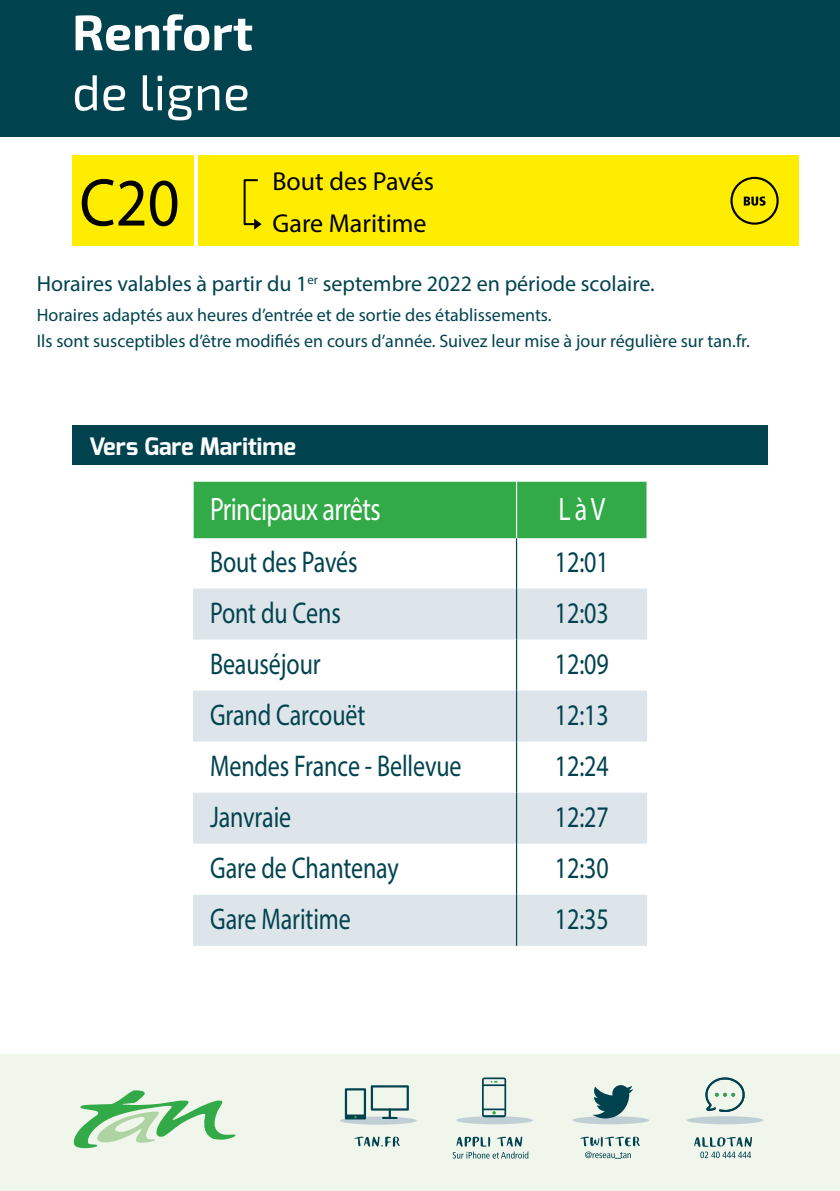
<style>
.page{position:relative;width:840px;height:1191px;background:#fff}
.page>*{position:absolute;margin:0;border:0;box-sizing:border-box;transform-origin:0 0}
.t1{font:68px "Myriad Pro";color:#020203;scale:.92 1}
.t2{font:700 50px "Exo 2";color:#fff}
.t3{font:50px "Exo 2";color:#fff}
.t4{font:32.4px "Myriad Pro";letter-spacing:-.025em;color:#fff;scale:.8 1}
.t5{font:30px "Myriad Pro";letter-spacing:-.005em;color:#00434f;scale:.8 1}
.t6{font:26px/42px "Myriad Pro";color:#000}
.t7{font:700 24px "Exo";color:#fff}
.t8{font:22px "Myriad Pro";color:#00434f}
.t9{font:18px/26px "Myriad Pro";color:#00434f}
</style>
<div class="page">
<div style="left:198px;top:155px;width:600px;height:91px;background:#ffed00"></div>
<svg style="left:243px;top:179px;width:18px;height:51px"></svg>
<div style="left:0;top:1054px;width:839px;height:137px;background:#f0f6ec"></div>
<div style="left:456px;top:1116px;width:76px;height:8px;background:#c0ced6;border-radius:50%"></div>
<svg style="left:481px;top:1077px;width:25px;height:40px"></svg>
<div style="left:340px;top:1116px;width:76px;height:8px;background:#c0ced6;border-radius:50%"></div>
<svg style="left:344px;top:1085px;width:64px;height:34px"></svg>
<div style="left:572px;top:1116px;width:76px;height:8px;background:#c0ced6;border-radius:50%"></div>
<div style="left:686px;top:1116px;width:77px;height:8px;background:#c0ced6;border-radius:50%"></div>
<svg style="left:705px;top:1077px;width:39px;height:35px"></svg>
<svg style="left:354px;top:1136px;width:46px;height:11px"></svg>
<svg style="left:694px;top:1137px;width:57px;height:21px"></svg>
<svg style="left:592px;top:1085px;width:41px;height:33px"></svg>
<svg style="left:452px;top:1136px;width:76px;height:22px"></svg>
<svg style="left:580px;top:1136px;width:59px;height:22px"></svg>
<svg style="left:73px;top:1090px;width:163px;height:58px"></svg>
<div style="left:0;top:0;width:839px;height:136px;background:#00434f"></div>
<svg style="left:730px;top:177px;width:48px;height:48px"></svg>
<div style="left:72px;top:425px;width:695px;height:40px;background:#00434f"></div>
<div style="left:72px;top:155px;width:121px;height:91px;background:#ffed00"></div>
<div style="left:193px;top:482px;width:453px;height:56px;background:#31aa47"></div>
<svg style="left:193px;top:588px;width:453px;height:357px;fill:#dee5ea"></svg>
<hr style="left:515px;top:482px;width:2px;height:56px;background:#fff">
<hr style="left:515px;top:538px;width:2px;height:50px;background:#00434f">
<hr style="left:515px;top:588px;width:2px;height:51px;background:#00434f">
<hr style="left:515px;top:639px;width:2px;height:51px;background:#00434f">
<hr style="left:515px;top:690px;width:2px;height:51px;background:#00434f">
<hr style="left:515px;top:741px;width:2px;height:51px;background:#00434f">
<hr style="left:515px;top:792px;width:2px;height:51px;background:#00434f">
<hr style="left:515px;top:843px;width:2px;height:51px;background:#00434f">
<hr style="left:515px;top:894px;width:2px;height:51px;background:#00434f">
<h2 class="t2" style="left:72px;top:3px;width:182px">Renfort</h2>
<h2 class="t3" style="left:72px;top:64px;width:179px">de ligne</h2>
<h1 class="t1" style="left:79px;top:161px;width:110px">C20</h1>
<h3 class="t6" style="left:272px;top:159px;width:163px">Bout des Pavés<br>Gare Maritime</h3>
<p class="t8" style="left:37px;top:270px;width:619px">Horaires valables à partir du 1<sup>er</sup> septembre 2022 en période scolaire.</p>
<p class="t9" style="left:37px;top:301px;width:714px">Horaires adaptés aux heures d’entrée et de sortie des établissements.<br>Ils sont susceptibles d’être modifiés en cours d’année. Suivez leur mise à jour régulière sur tan.fr.</p>
<h3 class="t7" style="left:89px;top:431px;width:208px">Vers Gare Maritime</h3>
<h3 class="t4" style="left:210px;top:489px;width:214px">Principaux arrêts</h3>
<h3 class="t4" style="left:558px;top:489px;width:60px">L à V</h3>
<h3 class="t5" style="left:210px;top:544px;width:186px">Bout des Pavés</h3>
<h3 class="t5" style="left:554px;top:544px;width:69px">12:01</h3>
<h3 class="t5" style="left:210px;top:594px;width:165px">Pont du Cens</h3>
<h3 class="t5" style="left:554px;top:594px;width:69px">12:03</h3>
<h3 class="t5" style="left:210px;top:645px;width:140px">Beauséjour</h3>
<h3 class="t5" style="left:554px;top:645px;width:69px">12:09</h3>
<h3 class="t5" style="left:210px;top:696px;width:195px">Grand Carcouët</h3>
<h3 class="t5" style="left:554px;top:696px;width:69px">12:13</h3>
<h3 class="t5" style="left:210px;top:747px;width:316px">Mendes France - Bellevue</h3>
<h3 class="t5" style="left:554px;top:747px;width:69px">12:24</h3>
<h3 class="t5" style="left:210px;top:798px;width:103px">Janvraie</h3>
<h3 class="t5" style="left:554px;top:798px;width:69px">12:27</h3>
<h3 class="t5" style="left:210px;top:849px;width:237px">Gare de Chantenay</h3>
<h3 class="t5" style="left:554px;top:849px;width:69px">12:30</h3>
<h3 class="t5" style="left:210px;top:900px;width:177px">Gare Maritime</h3>
<h3 class="t5" style="left:554px;top:900px;width:69px">12:35</h3>
</div>
